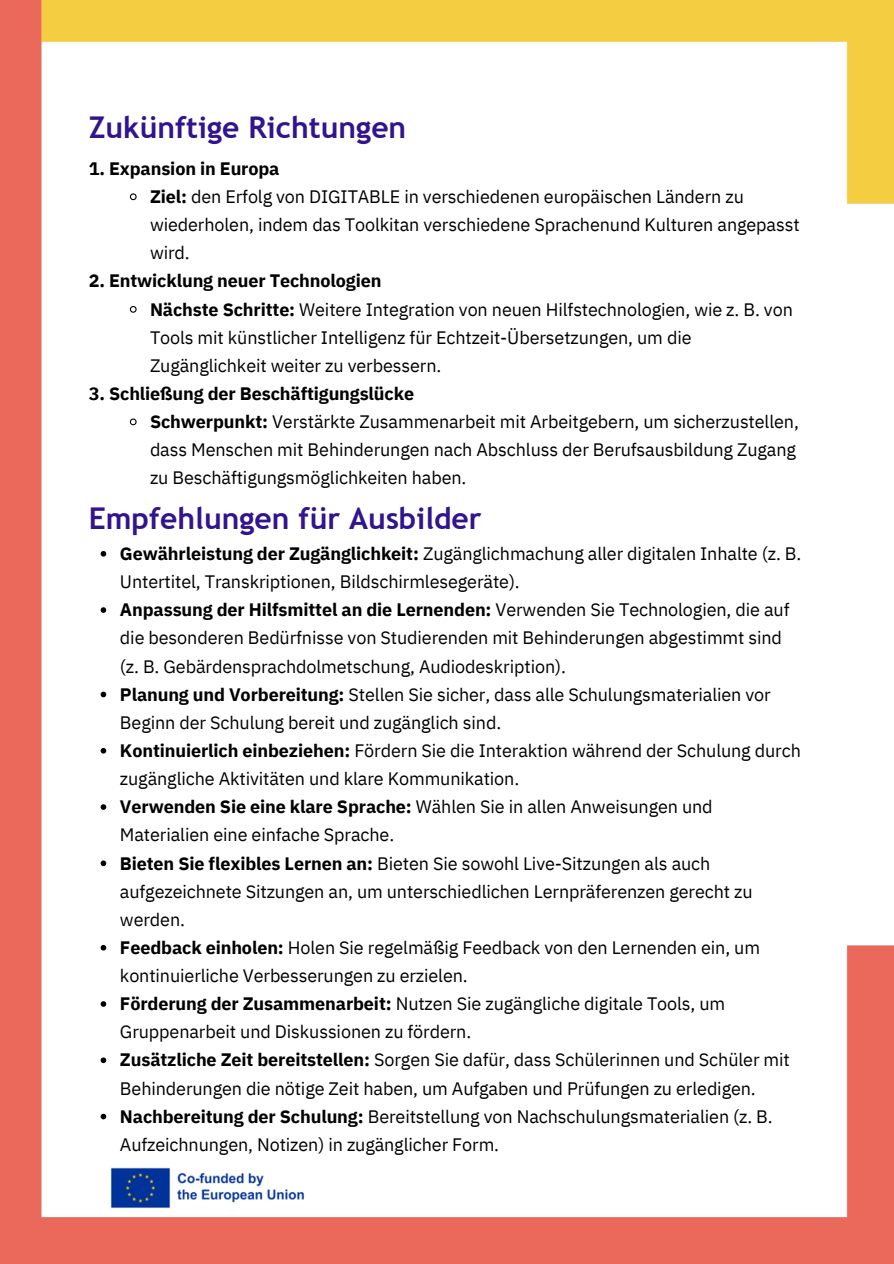
<style>
.page{position:relative;width:894px;height:1264px;background:#fff}
.page>*{position:absolute;margin:0;border:0;box-sizing:border-box;transform-origin:0 0}
.t1{font:700 30px "Trebuchet MS";color:#31148e}
.t2{font:18px/28.2px "IBM Plex Sans";letter-spacing:-.005em;color:#000}
.t3{font:700 18px "IBM Plex Sans";letter-spacing:-.005em;color:#000}
.s1{font-weight:700}
</style>
<div class="page">
<img style="left:0;top:0;width:893px;height:1263px">
<svg style="left:129px;top:192px;width:8px;height:9px"></svg>
<svg style="left:129px;top:305px;width:8px;height:8px"></svg>
<svg style="left:129px;top:417px;width:8px;height:9px"></svg>
<svg style="left:101px;top:551px;width:5px;height:5px"></svg>
<svg style="left:101px;top:607px;width:5px;height:6px"></svg>
<svg style="left:101px;top:691px;width:5px;height:6px"></svg>
<svg style="left:101px;top:748px;width:5px;height:5px"></svg>
<svg style="left:101px;top:804px;width:5px;height:5px"></svg>
<svg style="left:101px;top:860px;width:5px;height:6px"></svg>
<svg style="left:101px;top:944px;width:5px;height:6px"></svg>
<svg style="left:101px;top:1001px;width:5px;height:5px"></svg>
<svg style="left:101px;top:1057px;width:5px;height:6px"></svg>
<svg style="left:101px;top:1113px;width:5px;height:6px"></svg>
<p class="t1" style="left:89px;top:110px;width:319px">Zukünftige Richtungen</p>
<h2 class="t3" style="left:89px;top:156px;width:192px">1. Expansion in Europa</h2>
<p class="t2" style="left:150px;top:182px;width:651px"><span class="s1">Ziel:</span> den Erfolg von DIGITABLE in verschiedenen europäischen Ländern zu wiederholen, indem das Toolkitan verschiedene Sprachenund Kulturen angepasst wird.</p>
<h2 class="t3" style="left:89px;top:269px;width:294px">2. Entwicklung neuer Technologien</h2>
<p class="t2" style="left:150px;top:295px;width:644px"><span class="s1">Nächste Schritte:</span> Weitere Integration von neuen Hilfstechnologien, wie z. B. von<br>Tools mit künstlicher Intelligenz für Echtzeit-Übersetzungen, um die<br>Zugänglichkeit weiter zu verbessern.</p>
<h2 class="t3" style="left:89px;top:381px;width:327px">3. Schließung der Beschäftigungslücke</h2>
<p class="t2" style="left:150px;top:407px;width:650px"><span class="s1">Schwerpunkt:</span> Verstärkte Zusammenarbeit mit Arbeitgebern, um sicherzustellen, dass Menschen mit Behinderungen nach Abschluss der Berufsausbildung Zugang zu Beschäftigungsmöglichkeiten haben.</p>
<p class="t1" style="left:89px;top:500px;width:394px">Empfehlungen für Ausbilder</p>
<h1 class="t2" style="left:120px;top:539px;width:682px"><span class="s1">Gewährleistung der Zugänglichkeit:</span> Zugänglichmachung aller digitalen Inhalte (z. B.<br>Untertitel, Transkriptionen, Bildschirmlesegeräte).</h1>
<p class="t2" style="left:120px;top:595px;width:670px"><span class="s1">Anpassung der Hilfsmittel an die Lernenden:</span> Verwenden Sie Technologien, die auf die besonderen Bedürfnisse von Studierenden mit Behinderungen abgestimmt sind (z. B. Gebärdensprachdolmetschung, Audiodeskription).</p>
<p class="t2" style="left:120px;top:679px;width:652px"><span class="s1">Planung und Vorbereitung:</span> Stellen Sie sicher, dass alle Schulungsmaterialien vor<br>Beginn der Schulung bereit und zugänglich sind.</p>
<p class="t2" style="left:120px;top:736px;width:682px"><span class="s1">Kontinuierlich einbeziehen:</span> Fördern Sie die Interaktion während der Schulung durch zugängliche Aktivitäten und klare Kommunikation.</p>
<p class="t2" style="left:120px;top:792px;width:594px"><span class="s1">Verwenden Sie eine klare Sprache:</span> Wählen Sie in allen Anweisungen und<br>Materialien eine einfache Sprache.</p>
<p class="t2" style="left:120px;top:848px;width:634px"><span class="s1">Bieten Sie flexibles Lernen an:</span> Bieten Sie sowohl Live-Sitzungen als auch aufgezeichnete Sitzungen an, um unterschiedlichen Lernpräferenzen gerecht zu werden.</p>
<p class="t2" style="left:120px;top:933px;width:641px"><span class="s1">Feedback einholen:</span> Holen Sie regelmäßig Feedback von den Lernenden ein, um kontinuierliche Verbesserungen zu erzielen.</p>
<p class="t2" style="left:120px;top:989px;width:606px"><span class="s1">Förderung der Zusammenarbeit:</span> Nutzen Sie zugängliche digitale Tools, um<br>Gruppenarbeit und Diskussionen zu fördern.</p>
<p class="t2" style="left:120px;top:1045px;width:671px"><span class="s1">Zusätzliche Zeit bereitstellen:</span> Sorgen Sie dafür, dass Schülerinnen und Schüler mit<br>Behinderungen die nötige Zeit haben, um Aufgaben und Prüfungen zu erledigen.</p>
<p class="t2" style="left:120px;top:1101px;width:654px"><span class="s1">Nachbereitung der Schulung:</span> Bereitstellung von Nachschulungsmaterialien (z. B.<br>Aufzeichnungen, Notizen) in zugänglicher Form.</p>
</div>
